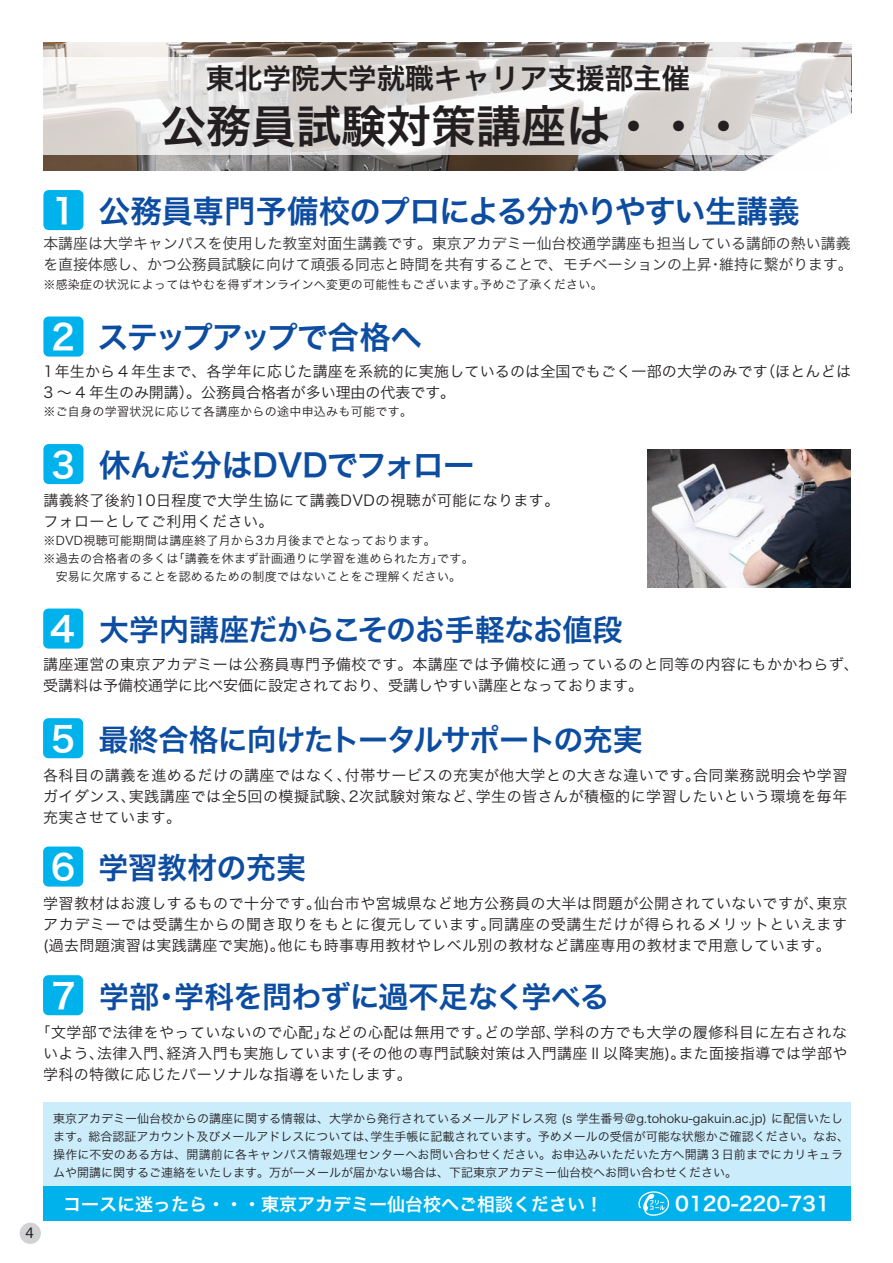
<style>
.page{position:relative;width:893px;height:1263px;background:#fff}
.page>*{position:absolute;margin:0;border:0;box-sizing:border-box;transform-origin:0 0}
.t1{font:45px "Hira Kaku Pro N W6";color:#231f20}
.t2{font:31.5px "Hira Kaku Pro N W6";letter-spacing:-.03em;color:#0d4da1}
.t3{font:31.5px "Hira Kaku Pro N W6";letter-spacing:-.06em;color:#0d4da1}
.t4{font:30px "Hira Kaku Pro N W6";letter-spacing:-.02em;color:#0d4da1}
.t5{font:28.5px "Hira Kaku Pro N W6";color:#231f20}
.t6{font:18px "Hira Kaku Pro N W6";color:#fff}
.t7{font:15px/21px "Hira Kaku Pro N W3";letter-spacing:.025em;color:#231f20;text-align:justify}
.t8{font:15px/21px "Hira Kaku Pro N W3";letter-spacing:.005em;color:#312f30}
.t9{font:15px "Murecho";color:#231f20}
.t10{font:12px/18px "Hira Kaku Pro N W3";letter-spacing:.015em;color:#231f20}
.s1{font-size:34.5px;color:#fff}
.s2{font-size:19.5px}
</style>
<div class="page">
<div style="left:20px;top:1223px;width:21px;height:21px;background:#d1d2d4;border-radius:50%"></div>
<div style="left:43px;top:190px;width:40px;height:40px;background:#00b2eb;border-radius:5px"></div>
<div style="left:43px;top:316px;width:40px;height:41px;background:#00b2eb;border-radius:5px"></div>
<div style="left:43px;top:444px;width:40px;height:40px;background:#00b2eb;border-radius:5px"></div>
<div style="left:43px;top:608px;width:40px;height:41px;background:#00b2eb;border-radius:5px"></div>
<div style="left:43px;top:718px;width:40px;height:40px;background:#00b2eb;border-radius:5px"></div>
<img style="left:43px;top:43px;width:808px;height:127px">
<svg style="left:43px;top:57px;width:808px;height:98px"></svg>
<div style="left:43px;top:1102px;width:808px;height:118px;background:#c6eafa"></div>
<div style="left:43px;top:1186px;width:808px;height:34px;background:#00b2eb"></div>
<img style="left:648px;top:450px;width:203px;height:137px">
<div style="left:43px;top:846px;width:40px;height:40px;background:#00b2eb;border-radius:5px"></div>
<div style="left:43px;top:975px;width:40px;height:40px;background:#00b2eb;border-radius:5px"></div>
<svg style="left:638px;top:1191px;width:31px;height:25px"></svg>
<h3 class="t5" style="left:206px;top:53px;width:486px">東北学院大学就職キャリア支援部主催</h3>
<h1 class="t1" style="left:161px;top:85px;width:587px">公務員試験対策講座は・・・</h1>
<h2 class="t2" style="left:51px;top:183px;width:750px"><span class="s1">1</span> 公務員専門予備校のプロによる分かりやすい生講義</h2>
<p class="t8" style="left:43px;top:232px;width:811px">本講座は大学キャンパスを使用した教室対面生講義です。東京アカデミー仙台校通学講座も担当している講師の熱い講義を直接体感し、かつ公務員試験に向けて頑張る同志と時間を共有することで、モチベーションの上昇･維持に繋がります。</p>
<p class="t10" style="left:43px;top:274px;width:561px">※感染症の状況によってはやむを得ずオンラインへ変更の可能性もございます。予めご了承ください。</p>
<h2 class="t3" style="left:51px;top:308px;width:372px"><span class="s1">2</span> ステップアップで合格へ</h2>
<p class="t7" style="left:43px;top:360px;width:809px">1年生から 4 年生まで、各学年に応じた講座を系統的に実施しているのは全国でもごく一部の大学のみです（ほとんどは<br>3 ～ 4 年生のみ開講）。公務員合格者が多い理由の代表です。</p>
<p class="t10" style="left:43px;top:402px;width:370px">※ご自身の学習状況に応じて各講座からの途中申込みも可能です。</p>
<h2 class="t2" style="left:51px;top:436px;width:425px"><span class="s1">3</span> 休んだ分はDVDでフォロー</h2>
<p class="t7" style="left:43px;top:488px;width:517px">講義終了後約10日程度で大学生協にて講義DVDの視聴が可能になります。フォローとしてご利用ください。</p>
<p class="t10" style="left:43px;top:531px;width:432px">※DVD視聴可能期間は講座終了月から3カ月後までとなっております。<br>※過去の合格者の多くは「講義を休まず計画通りに学習を進められた方」です。　安易に欠席することを認めるための制度ではないことをご理解ください。</p>
<h3 class="t4" style="left:50px;top:603px;width:574px"><span class="s1">4</span> 大学内講座だからこそのお手軽なお値段</h3>
<p class="t7" style="left:43px;top:653px;width:817px">講座運営の東京アカデミーは公務員専門予備校です。本講座では予備校に通っているのと同等の内容にもかかわらず、受講料は予備校通学に比べ安価に設定されており、受講しやすい講座となっております。</p>
<h3 class="t4" style="left:51px;top:712px;width:594px"><span class="s1">5</span> 最終合格に向けたトータルサポートの充実</h3>
<p class="t7" style="left:43px;top:764px;width:806px">各科目の講義を進めるだけの講座ではなく、付帯サービスの充実が他大学との大きな違いです。合同業務説明会や学習ガイダンス、実践講座では全5回の模擬試験、2次試験対策など、学生の皆さんが積極的に学習したいという環境を毎年充実させています。</p>
<h3 class="t4" style="left:51px;top:840px;width:257px"><span class="s1">6</span> 学習教材の充実</h3>
<p class="t7" style="left:43px;top:892px;width:806px">学習教材はお渡しするもので十分です。仙台市や宮城県など地方公務員の大半は問題が公開されていないですが、東京アカデミーでは受講生からの聞き取りをもとに復元しています。同講座の受講生だけが得られるメリットといえます(過去問題演習は実践講座で実施)。他にも時事専用教材やレベル別の教材など講座専用の教材まで用意しています。</p>
<h3 class="t4" style="left:51px;top:969px;width:559px"><span class="s1">7</span> 学部・学科を問わずに過不足なく学べる</h3>
<p class="t7" style="left:43px;top:1021px;width:806px;text-indent:-8px">「文学部で法律をやっていないので心配」などの心配は無用です。どの学部、学科の方でも大学の履修科目に左右されないよう、法律入門、経済入門も実施しています(その他の専門試験対策は入門講座Ⅱ以降実施)。また面接指導では学部や学科の特徴に応じたパーソナルな指導をいたします。</p>
<p class="t9" style="left:25px;top:1224px;width:10px">4</p>
<p class="t10" style="left:53px;top:1109px;width:797px">東京アカデミー仙台校からの講座に関する情報は、大学から発行されているメールアドレス宛 (s 学生番号＠g.tohoku-gakuin.ac.jp) に配信いたします。総合認証アカウント及びメールアドレスについては、学生手帳に記載されています。予めメールの受信が可能な状態かご確認ください。なお、操作に不安のある方は、開講前に各キャンパス情報処理センターへお問い合わせください。お申込みいただいた方へ開講 3 日前までにカリキュラムや開講に関するご連絡をいたします。万が一メールが届かない場合は、下記東京アカデミー仙台校へお問い合わせください。</p>
<p class="t6" style="left:63px;top:1188px;width:768px">コースに迷ったら・・・東京アカデミー仙台校へご相談ください！ 　　　<span class="s2">0120-220-731</span></p>
</div>
